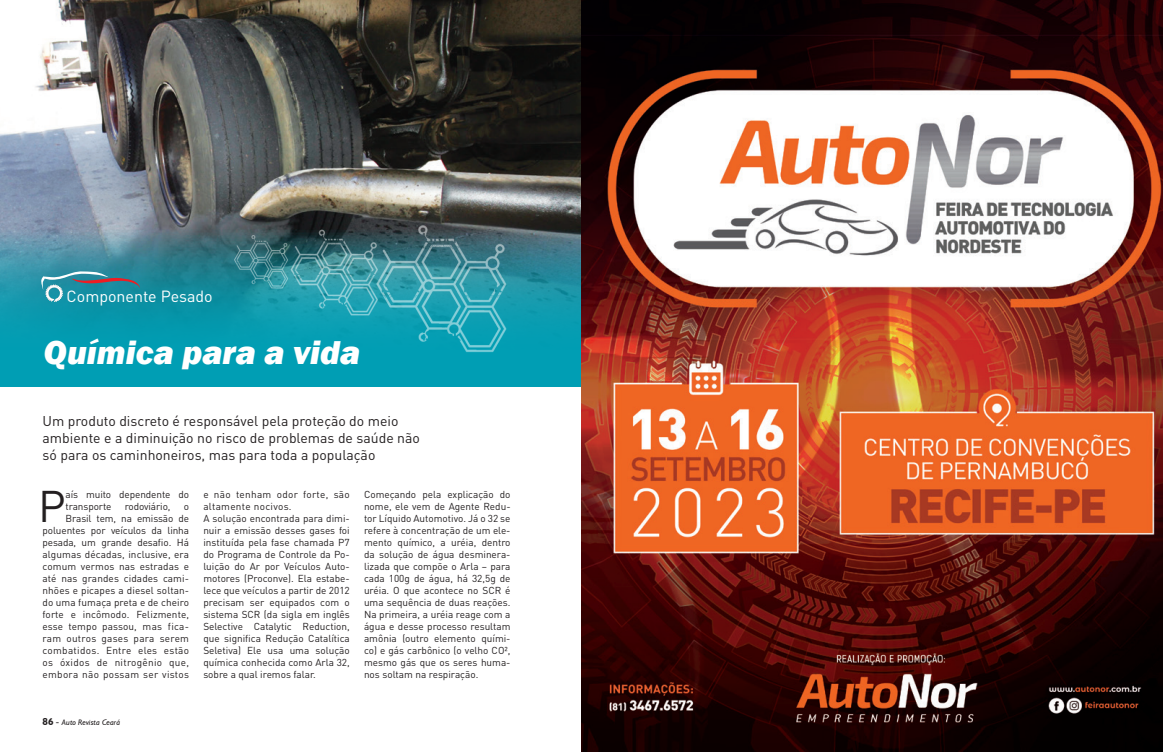
<style>
.page{position:relative;width:1163px;height:752px;background:#fff}
.page>*{position:absolute;margin:0;border:0;box-sizing:border-box;transform-origin:0 0}
.t1{font:43.7px "DIN Pro";color:#231f20}
.t2{font:italic 800 34px "Franklin Gothic";color:#fff}
.t3{font:16px "DIN Pro";color:#fff}
.t4{font:14px/16.8px "DIN Pro";color:#231f20}
.t5{font:10px/12px "DIN Pro";color:#231f20}
.t6{font:italic 8px "Humanist 521 BT";color:#231f20}
.s1{font-weight:700;font-style:normal;font-size:10px}
.s2{font-style:normal;font-size:10px}
</style>
<div class="page">
<div style="left:0;top:0;width:581px;height:386px;background:#009eb4"></div>
<img style="left:0;top:0;width:581px;height:328px">
<svg style="left:41px;top:270px;width:99px;height:32px;background:#3990a2"></svg>
<img style="left:374px;top:223px;width:136px;height:130px">
<img style="left:289px;top:229px;width:91px;height:88px">
<img style="left:233px;top:234px;width:56px;height:55px">
<img style="left:581px;top:0;width:581px;height:751px">
<h3 class="t3" style="left:67px;top:285px;width:147px">Componente Pesado</h3>
<h2 class="t2" style="left:43px;top:330px;width:318px">Química para a vida</h2>
<h3 class="t4" style="left:43px;top:412px;width:379px">Um produto discreto é responsável pela proteção do meio ambiente e a diminuição no risco de problemas de saúde não só para os caminhoneiros, mas para toda a população</h3>
<h1 class="t1" style="left:38px;top:476px;width:29px">P</h1>
<p class="t5" style="left:66px;top:488px;width:125px">aís muito dependente do transporte</p>
<p class="t5" style="left:125px;top:500px;width:47px">rodoviário,</p>
<p class="t5" style="left:43px;top:500px;width:148px;text-align:right">o<br>Brasil tem, na emissão de poluentes por veículos da linha pesada, um grande desafio. Há algumas décadas, inclusive, era comum vermos nas estradas e até nas grandes cidades cami&shy;nhões e picapes a diesel soltan&shy;do uma fumaça preta e de cheiro forte e incômodo. Felizmente, esse tempo passou, mas fica&shy;ram outros gases para serem combatidos. Entre eles estão os óxidos de nitrogênio que, embora não possam ser vistos</p>
<p class="t5" style="left:203px;top:488px;width:148px">e não tenham odor forte, são altamente nocivos.<br>A solução encontrada para dimi&shy;nuir a emissão desses gases foi instituída pela fase chamada P7 do Programa de Controle da Po&shy;luição do Ar por Veículos Auto&shy;motores (Proconve). Ela estabe&shy;lece que veículos a partir de 2012 precisam ser equipados com o sistema SCR (da sigla em inglês<br>Selective Catalytic Reduction, que significa Redução Catalítica<br>Seletiva) Ele usa uma solução química conhecida como Arla 32, sobre a qual iremos falar.</p>
<p class="t5" style="left:364px;top:488px;width:148px;text-align:justify">Começando pela explicação do nome, ele vem de Agente Redu&shy;tor Líquido Automotivo. Já o 32 se refere à concentração de um ele&shy;mento químico, a uréia, dentro da solução de água desminera&shy;lizada que compõe o Arla – para cada 100g de água, há 32,5g de uréia. O que acontece no SCR é uma sequência de duas reações.<br>Na primeira, a uréia reage com a água e desse processo resultam amônia (outro elemento quími&shy;co) e gás carbônico (o velho CO², mesmo gás que os seres huma&shy;nos soltam na respiração.</p>
<p class="t6" style="left:43px;top:717px;width:79px"><span class="s1">86</span> <span class="s2">-</span> Auto Revista Ceará</p>
</div>
